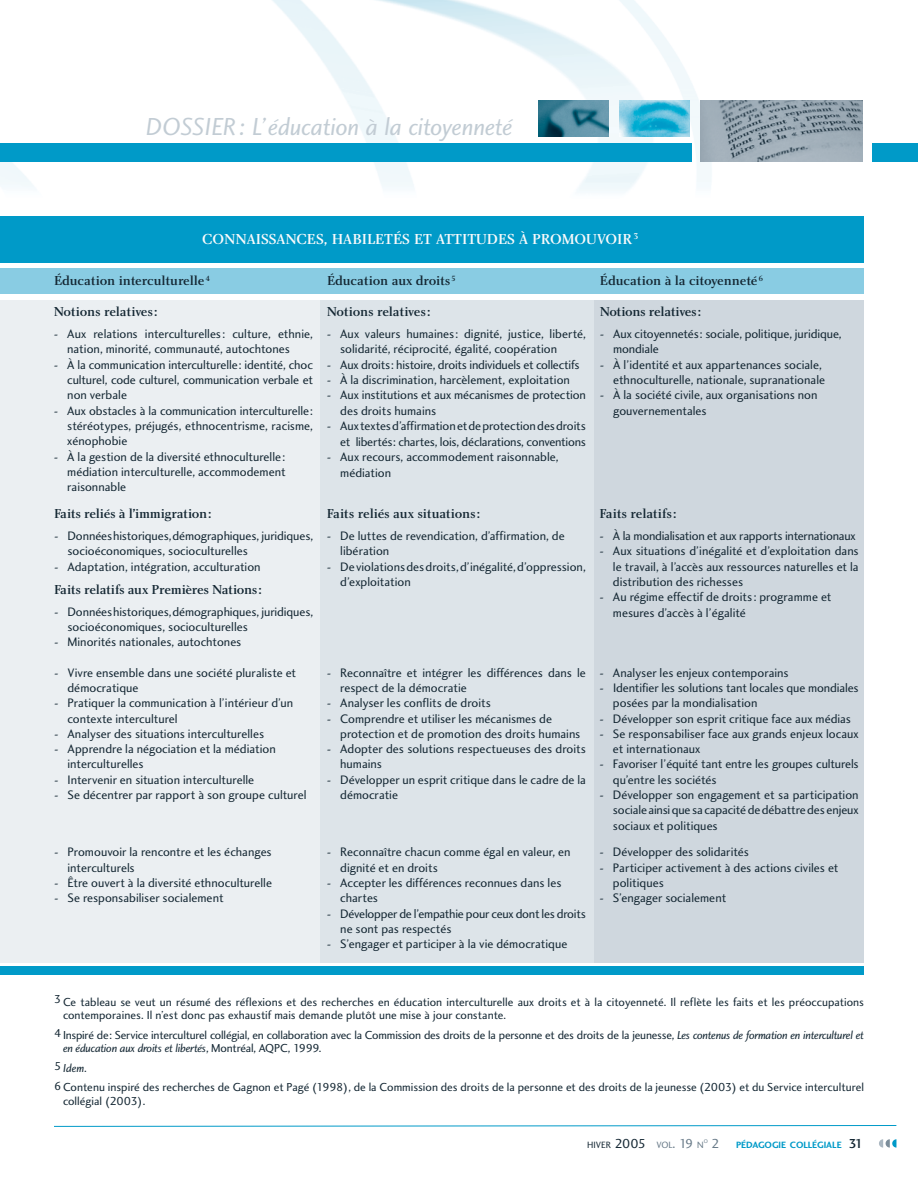
<style>
.page{position:relative;width:918px;height:1188px;background:#fff}
.page>*{position:absolute;margin:0;border:0;box-sizing:border-box;transform-origin:0 0}
.t1{font:25.5px "Charlotte Sans Book Italic Plain";letter-spacing:-.015em;color:#c2ccd4}
.t2{font:15px "Charlotte Medium Plain";color:#f9fafb}
.t3{font:13.5px "Charlotte Medium Plain";letter-spacing:-.015em;color:#142733}
.t4{font:12.75px/15.3px "Charlotte Sans Book Plain";color:#142733}
.t5{font:12.75px "Charlotte Sans Book Plain";letter-spacing:-.02em;color:#142733}
.t6{font:12px/13.5px "Charlotte Sans Book Plain";color:#142733}
.t7{font:12px/19.5px "Charlotte Sans Book Italic Plain";letter-spacing:-.025em;color:#142733}
.t8{font:9.45px "Charlotte Sans Bold Plain";color:#009ac8}
.t9{font:9.45px "Charlotte Sans Book Plain";color:#142733}
.t10{font:5.55px "Charlotte Sans Book Plain";color:#687a88}
.s1{font-family:"Charlotte Sans Book Italic Plain"}
.s2{font-family:"Charlotte Sans Book Plain"}
.s3{font-size:13.5px}
.s4{color:#687a88}
.s5{font-size:13.5px;color:#687a88}
.s6{font-family:"Charlotte Sans Book Plain";font-size:13.5px;color:#687a88}
.s7{font-family:"Charlotte Sans Medium Plain";font-size:13.5px;color:#142733}
</style>
<div class="page">
<div style="left:0;top:216px;width:864px;height:46px;background:#009ac8"></div>
<div style="left:591px;top:300px;width:273px;height:663px;background:#cfd7de"></div>
<div style="left:316px;top:300px;width:278px;height:663px;background:#dde4e9"></div>
<div style="left:0;top:269px;width:864px;height:25px;background:#89cce3"></div>
<div style="left:0;top:300px;width:320px;height:663px;background:#ebeff2"></div>
<div style="left:0;top:967px;width:864px;height:8px;background:#009ac8"></div>
<svg style="left:879px;top:1139px;width:17px;height:9px"></svg>
<img style="left:0;top:0;width:918px;height:192px">
<svg style="left:54px;top:1125px;width:843px;height:2px;background:#7fcbe2"></svg>
<img style="left:701px;top:101px;width:162px;height:61px">
<img style="left:619px;top:101px;width:70px;height:36px">
<img style="left:538px;top:101px;width:71px;height:36px">
<div style="left:872px;top:144px;width:46px;height:18px;background:#009ac8"></div>
<div style="left:0;top:144px;width:691px;height:18px;background:#009ac8"></div>
<h1 class="t1" style="left:146px;top:116px;width:368px">DOSSIER : L’éducation à la citoyenneté</h1>
<p class="t2" style="left:202px;top:233px;width:438px">CONNAISSANCES, HABILETÉS ET ATTITUDES À PROMOUVOIR <sup>3</sup></p>
<p class="t3" style="left:54px;top:275px;width:158px">Éducation interculturelle <sup>4</sup></p>
<p class="t3" style="left:327px;top:275px;width:130px">Éducation aux droits <sup>5</sup></p>
<p class="t3" style="left:600px;top:275px;width:165px">Éducation à la citoyenneté <sup>6</sup></p>
<p class="t3" style="left:54px;top:306px;width:105px">Notions relatives :</p>
<p class="t4" style="left:67px;top:327px;width:247px;text-indent:-13px">- Aux relations interculturelles : culture, ethnie, nation, minorité, communauté, autochtones</p>
<p class="t4" style="left:67px;top:358px;width:247px;text-align:justify;text-indent:-13px">- À la communication interculturelle : identité, choc culturel, code culturel, communication verbale et non verbale</p>
<p class="t4" style="left:67px;top:404px;width:247px;text-align:justify;text-indent:-13px">- Aux obstacles à la communication interculturelle : stéréotypes, préjugés, ethnocentrisme, racisme, xénophobie</p>
<p class="t4" style="left:67px;top:450px;width:220px;text-align:justify;text-indent:-13px">- À la gestion de la diversité ethnoculturelle : médiation interculturelle, accommodement raisonnable</p>
<p class="t3" style="left:327px;top:306px;width:105px">Notions relatives :</p>
<p class="t4" style="left:340px;top:327px;width:247px;text-indent:-13px">- Aux valeurs humaines : dignité, justice, liberté, solidarité, réciprocité, égalité, coopération</p>
<p class="t5" style="left:327px;top:360px;width:254px">- Aux droits : histoire, droits individuels et collectifs</p>
<p class="t4" style="left:327px;top:373px;width:245px">- À la discrimination, harcèlement, exploitation</p>
<p class="t4" style="left:340px;top:389px;width:247px;text-indent:-13px">- Aux institutions et aux mécanismes de protection des droits humains</p>
<p class="t4" style="left:327px;top:419px;width:261px;line-height:16.2px;text-align:right">- Aux textes d’affirmation et de protection des droits et libertés : chartes, lois, déclarations, conventions</p>
<p class="t4" style="left:340px;top:451px;width:220px;text-indent:-13px">- Aux recours, accommodement raisonnable, médiation</p>
<p class="t3" style="left:600px;top:306px;width:103px">Notions relatives :</p>
<p class="t4" style="left:613px;top:327px;width:230px;text-indent:-13px">- Aux citoyennetés : sociale, politique, juridique, mondiale</p>
<p class="t4" style="left:600px;top:358px;width:227px;text-align:right">- À l’identité et aux appartenances sociale, ethnoculturelle, nationale, supranationale</p>
<p class="t4" style="left:613px;top:389px;width:206px;text-indent:-13px">- À la société civile, aux organisations non gouvernementales</p>
<p class="t3" style="left:54px;top:508px;width:159px">Faits reliés à l’immigration :</p>
<p class="t4" style="left:67px;top:529px;width:247px;text-indent:-13px">- Données historiques, démographiques, juridiques, socioéconomiques, socioculturelles</p>
<p class="t4" style="left:54px;top:560px;width:208px">- Adaptation, intégration, acculturation</p>
<p class="t3" style="left:54px;top:584px;width:209px">Faits relatifs aux Premières Nations :</p>
<p class="t4" style="left:67px;top:605px;width:247px;text-indent:-13px">- Données historiques, démographiques, juridiques, socioéconomiques, socioculturelles</p>
<p class="t4" style="left:54px;top:636px;width:189px">- Minorités nationales, autochtones</p>
<p class="t4" style="left:68px;top:666px;width:230px;text-indent:-13px">- Vivre ensemble dans une société pluraliste et démocratique</p>
<p class="t4" style="left:68px;top:697px;width:227px;text-indent:-13px">- Pratiquer la communication à l’intérieur d’un contexte interculturel</p>
<p class="t4" style="left:54px;top:727px;width:212px">- Analyser des situations interculturelles</p>
<p class="t4" style="left:68px;top:742px;width:210px;text-indent:-13px">- Apprendre la négociation et la médiation interculturelles</p>
<p class="t4" style="left:54px;top:773px;width:202px">- Intervenir en situation interculturelle</p>
<p class="t4" style="left:54px;top:788px;width:254px">- Se décentrer par rapport à son groupe culturel</p>
<p class="t4" style="left:68px;top:846px;width:206px;text-indent:-13px">- Promouvoir la rencontre et les échanges interculturels</p>
<p class="t4" style="left:54px;top:876px;width:220px">- Être ouvert à la diversité ethnoculturelle</p>
<p class="t4" style="left:54px;top:892px;width:171px">- Se responsabiliser socialement</p>
<p class="t3" style="left:327px;top:508px;width:155px">Faits reliés aux situations :</p>
<p class="t4" style="left:340px;top:529px;width:226px;text-indent:-13px">- De luttes de revendication, d’affirmation, de libération</p>
<p class="t4" style="left:340px;top:560px;width:247px;text-indent:-13px">- De violations des droits, d’inégalité, d’oppression, d’exploitation</p>
<p class="t3" style="left:599px;top:508px;width:79px">Faits relatifs :</p>
<p class="t5" style="left:599px;top:531px;width:258px">- À la mondialisation et aux rapports internationaux</p>
<p class="t4" style="left:613px;top:545px;width:247px;text-align:justify;text-indent:-13px">- Aux situations d’inégalité et d’exploitation dans le travail, à l’accès aux ressources naturelles et la distribution des richesses</p>
<p class="t4" style="left:613px;top:591px;width:220px;text-indent:-13px">- Au régime effectif de droits : programme et mesures d’accès à l’égalité</p>
<p class="t4" style="left:340px;top:666px;width:247px;text-indent:-13px">- Reconnaître et intégrer les différences dans le respect de la démocratie</p>
<p class="t4" style="left:327px;top:697px;width:166px">- Analyser les conflits de droits</p>
<p class="t4" style="left:340px;top:712px;width:242px;text-indent:-13px">- Comprendre et utiliser les mécanismes de protection et de promotion des droits humains</p>
<p class="t4" style="left:340px;top:742px;width:247px;text-indent:-13px">- Adopter des solutions respectueuses des droits humains</p>
<p class="t4" style="left:340px;top:773px;width:247px;text-indent:-13px">- Développer un esprit critique dans le cadre de la démocratie</p>
<p class="t4" style="left:340px;top:846px;width:232px;text-indent:-13px">- Reconnaître chacun comme égal en valeur, en dignité et en droits</p>
<p class="t4" style="left:340px;top:876px;width:223px;text-indent:-13px">- Accepter les différences reconnues dans les chartes</p>
<p class="t4" style="left:340px;top:907px;width:247px;text-indent:-13px">- Développer de l’empathie pour ceux dont les droits ne sont pas respectés</p>
<p class="t4" style="left:327px;top:937px;width:242px">- S’engager et participer à la vie démocratique</p>
<p class="t4" style="left:599px;top:666px;width:191px">- Analyser les enjeux contemporains</p>
<p class="t4" style="left:613px;top:681px;width:247px;text-indent:-13px">- Identifier les solutions tant locales que mondiales posées par la mondialisation</p>
<p class="t4" style="left:599px;top:712px;width:253px">- Développer son esprit critique face aux médias</p>
<p class="t4" style="left:613px;top:727px;width:247px;text-indent:-13px">- Se responsabiliser face aux grands enjeux locaux et internationaux</p>
<p class="t4" style="left:613px;top:758px;width:247px;text-indent:-13px">- Favoriser l’équité tant entre les groupes culturels qu’entre les sociétés</p>
<p class="t4" style="left:613px;top:788px;width:247px;text-align:justify;text-indent:-13px">- Développer son engagement et sa participation sociale ainsi que sa capacité de débattre des enjeux sociaux et politiques</p>
<p class="t4" style="left:599px;top:846px;width:151px">- Développer des solidarités</p>
<p class="t4" style="left:613px;top:861px;width:227px;text-indent:-13px">- Participer activement à des actions civiles et politiques</p>
<p class="t4" style="left:599px;top:892px;width:128px">- S’engager socialement</p>
<p class="t6" style="left:63px;top:996px;width:802px;text-indent:-9px">3 Ce tableau se veut un résumé des réflexions et des recherches en éducation interculturelle aux droits et à la citoyenneté. Il reflète les faits et les préoccupations contemporaines. Il n’est donc pas exhaustif mais demande plutôt une mise à jour constante.</p>
<p class="t6" style="left:54px;top:1029px;width:811px">4 Inspiré de : Service interculturel collégial, en collaboration avec la Commission des droits de la personne et des droits de la jeunesse, <span class="s1">Les contenus de formation en interculturel et</span></p>
<p class="t7" style="left:54px;top:1040px;width:269px;text-indent:9px">en éducation aux droits et libertés<span class="s2">, Montréal, AQPC, 1999.<br>5</span>Idem.</p>
<p class="t6" style="left:63px;top:1082px;width:803px;text-indent:-9px">6 Contenu inspiré des recherches de Gagnon et Pagé (1998), de la Commission des droits de la personne et des droits de la jeunesse (2003) et du Service interculturel collégial (2003).</p>
<p class="t9" style="left:587px;top:1141px;width:118px">HIVER <span class="s3">2005</span> <span class="s4">VOL</span><span class="s5">. 19</span> <span class="s4">N</span></p>
<p class="t10" style="left:704px;top:1139px;width:6px">O</p>
<p class="t8" style="left:712px;top:1141px;width:153px"><span class="s6">2</span> PÉDAGOGIE COLLÉGIALE <span class="s7">31</span></p>
</div>
